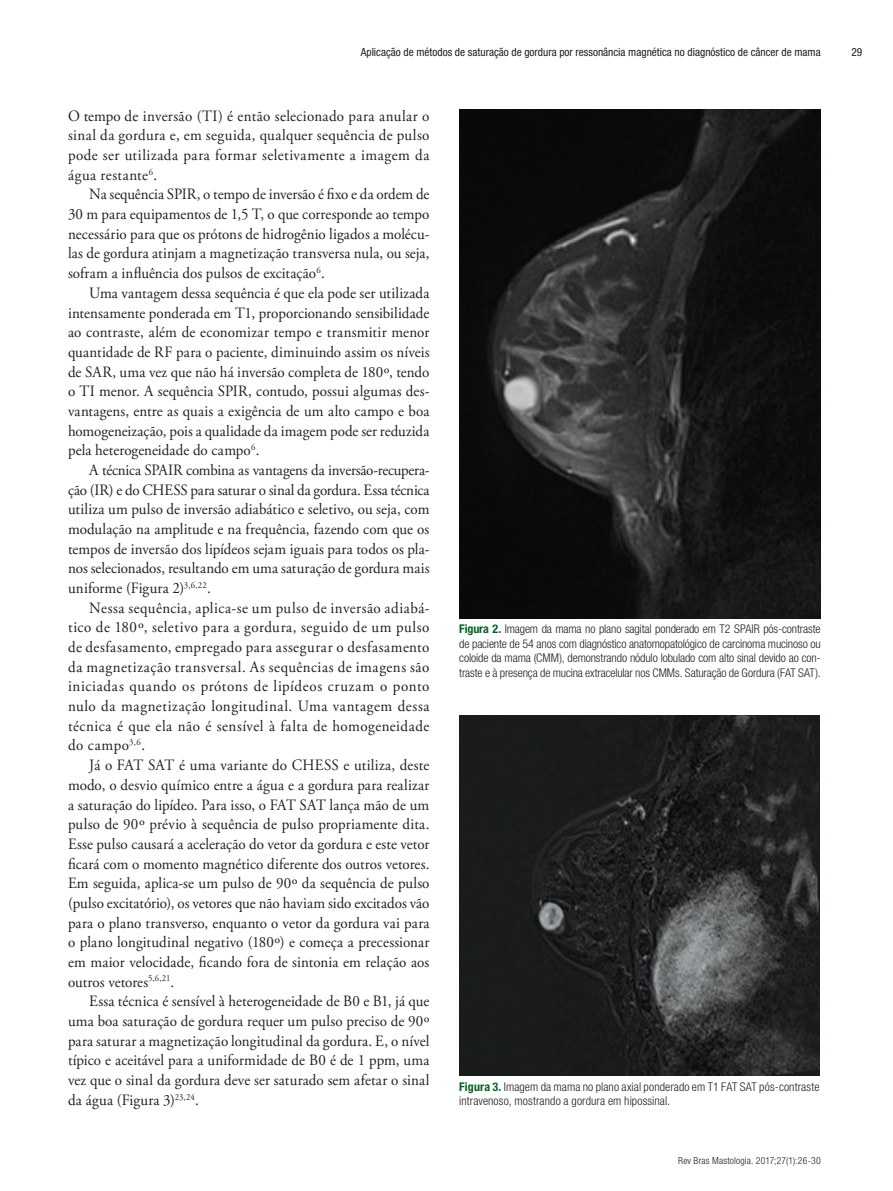
<style>
.page{position:relative;width:893px;height:1191px;background:#fff}
.page>*{position:absolute;margin:0;border:0;box-sizing:border-box;transform-origin:0 0}
.t1{font:15.75px/19.6px "Adobe Garamond Pro";letter-spacing:.01em;color:#231f20;text-align:justify;scale:.95 1}
.t2{font:300 condensed 12px/14.4px "Helvetica Neue LT Std";letter-spacing:.005em;color:#231f20;text-align:justify}
.t3{font:condensed 11.25px "Helvetica Neue LT Std";color:#231f20}
.t4{font:300 condensed 9.75px "Helvetica Neue LT Std";letter-spacing:.02em;color:#231f20}
.s1{font-weight:700;color:#006224}
</style>
<div class="page">
<img style="left:459px;top:109px;width:362px;height:509px">
<img style="left:459px;top:715px;width:360px;height:360px">
<p class="t3" style="left:361px;top:46px;width:461px">Aplicação de métodos de saturação de gordura por ressonância magnética no diagnóstico de câncer de mama</p>
<p class="t3" style="left:851px;top:46px;width:12px">29</p>
<p class="t1" style="left:68px;top:106px;width:382px">O tempo de inversão (TI) é então selecionado para anular o sinal da gordura e, em seguida, qualquer sequência de pulso pode ser utilizada para formar seletivamente a imagem da água restante<sup>6</sup>.</p>
<p class="t1" style="left:68px;top:185px;width:382px;text-indent:21px">Na sequência SPIR, o tempo de inversão é fixo e da ordem de 30 m para equipamentos de 1,5 T, o que corresponde ao tempo necessário para que os prótons de hidrogênio ligados a molécu&shy;las de gordura atinjam a magnetização transversa nula, ou seja, sofram a influência dos pulsos de excitação<sup>6</sup>.</p>
<p class="t1" style="left:68px;top:283px;width:382px;text-indent:21px">Uma vantagem dessa sequência é que ela pode ser utilizada intensamente ponderada em T1, proporcionando sensibilidade ao contraste, além de economizar tempo e transmitir menor quantidade de RF para o paciente, diminuindo assim os níveis de SAR, uma vez que não há inversão completa de 180º, tendo o TI menor. A sequência SPIR, contudo, possui algumas des&shy;vantagens, entre as quais a exigência de um alto campo e boa homogeneização, pois a qualidade da imagem pode ser reduzida pela heterogeneidade do campo<sup>6</sup>.</p>
<p class="t1" style="left:68px;top:461px;width:382px;text-indent:21px">A técnica SPAIR combina as vantagens da inversão-recupera&shy;ção (IR) e do CHESS para saturar o sinal da gordura. Essa técnica utiliza um pulso de inversão adiabático e seletivo, ou seja, com modulação na amplitude e na frequência, fazendo com que os tempos de inversão dos lipídeos sejam iguais para todos os pla&shy;nos selecionados, resultando em uma saturação de gordura mais uniforme (Figura 2)<sup>3,6,22</sup>.</p>
<p class="t1" style="left:68px;top:598px;width:382px;text-indent:21px">Nessa sequência, aplica-se um pulso de inversão adiabá&shy;tico de 180º, seletivo para a gordura, seguido de um pulso de desfasamento, empregado para assegurar o desfasamento da magnetização transversal. As sequências de imagens são iniciadas quando os prótons de lipídeos cruzam o ponto nulo da magnetização longitudinal. Uma vantagem dessa técnica é que ela não é sensível à falta de homogeneidade do campo<sup>3,6</sup>.</p>
<p class="t1" style="left:68px;top:756px;width:382px;text-indent:21px">Já o FAT SAT é uma variante do CHESS e utiliza, deste modo, o desvio químico entre a água e a gordura para realizar a saturação do lipídeo. Para isso, o FAT SAT lança mão de um pulso de 90º prévio à sequência de pulso propriamente dita.<br>Esse pulso causará a aceleração do vetor da gordura e este vetor ficará com o momento magnético diferente dos outros vetores.<br>Em seguida, aplica-se um pulso de 90º da sequência de pulso (pulso excitatório), os vetores que não haviam sido excitados vão para o plano transverso, enquanto o vetor da gordura vai para o plano longitudinal negativo (180º) e começa a precessionar em maior velocidade, ficando fora de sintonia em relação aos outros vetores<sup>5,6,21</sup>.</p>
<p class="t1" style="left:68px;top:992px;width:382px;text-indent:21px">Essa técnica é sensível à heterogeneidade de B0 e B1, já que uma boa saturação de gordura requer um pulso preciso de 90º para saturar a magnetização longitudinal da gordura. E, o nível típico e aceitável para a uniformidade de B0 é de 1 ppm, uma vez que o sinal da gordura deve ser saturado sem afetar o sinal da água (Figura 3)<sup>23,24</sup>.</p>
<p class="t2" style="left:459px;top:622px;width:363px"><span class="s1">Figura 2.</span> Imagem da mama no plano sagital ponderado em T2 SPAIR pós-contraste de paciente de 54 anos com diagnóstico anatomopatológico de carcinoma mucinoso ou coloide da mama (CMM), demonstrando nódulo lobulado com alto sinal devido ao con&shy;traste e à presença de mucina extracelular nos CMMs. Saturação de Gordura (FAT SAT).</p>
<p class="t2" style="left:459px;top:1079px;width:362px"><span class="s1">Figura 3.</span> Imagem da mama no plano axial ponderado em T1 FAT SAT pós-contraste intravenoso, mostrando a gordura em hipossinal.</p>
<p class="t4" style="left:678px;top:1155px;width:144px">Rev Bras Mastologia. 2017;27(1):26-30</p>
</div>
